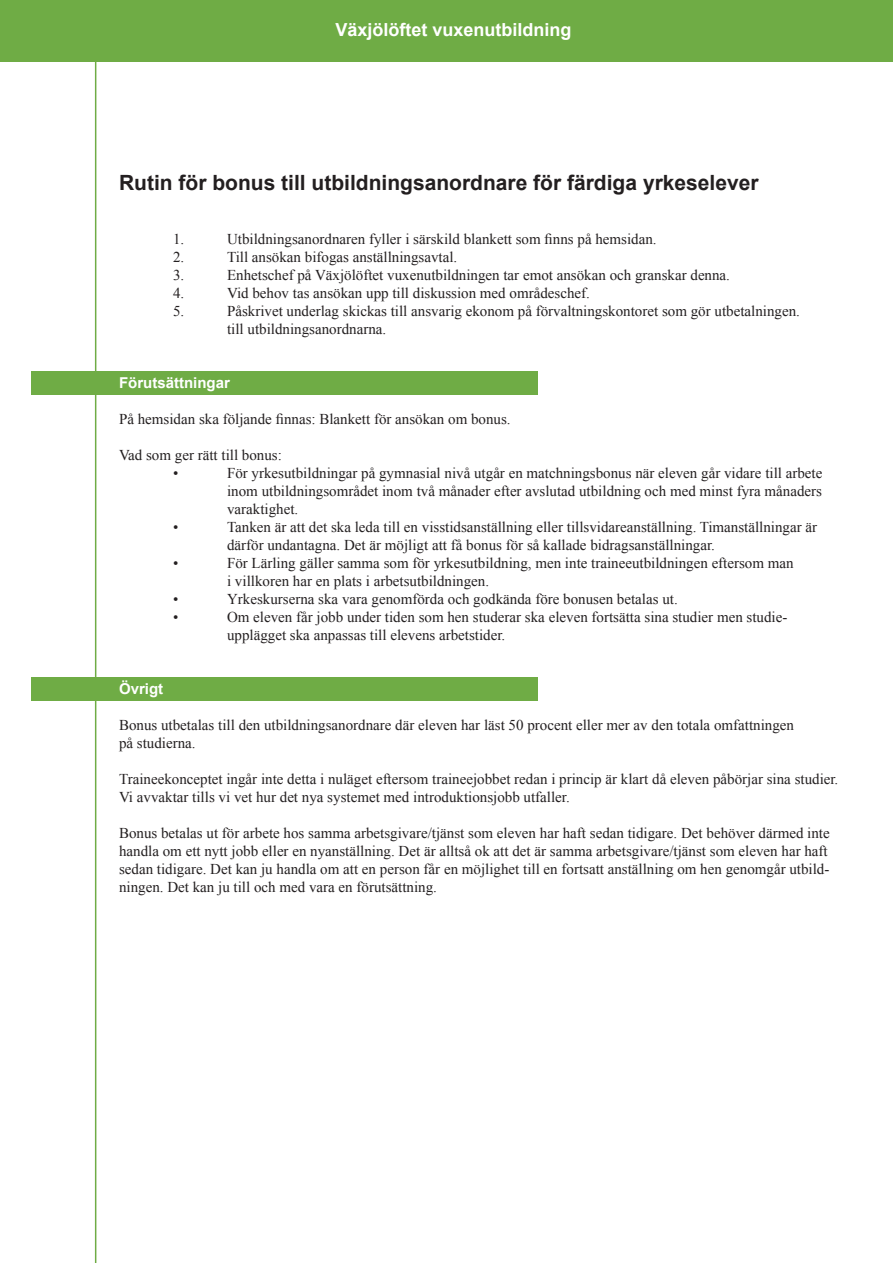
<style>
.page{position:relative;width:893px;height:1263px;background:#fff}
.page>*{position:absolute;margin:0;border:0;box-sizing:border-box;transform-origin:0 0}
.t1{font:700 21px "Arial";color:#231f20}
.t2{font:700 18px "Arial";color:#fff}
.t3{font:15px/18px "Times New Roman";color:#231f20}
.t4{font:700 15px "Arial";color:#fff}
</style>
<div class="page">
<div style="left:32px;top:677px;width:506px;height:23px;background:#6fac45"></div>
<div style="left:32px;top:371px;width:506px;height:24px;background:#6fac45"></div>
<hr style="left:95px;top:0;width:1px;height:1263px;background:#6fac45">
<div style="left:0;top:0;width:893px;height:62px;background:#6fac45"></div>
<p class="t2" style="left:336px;top:18px;width:238px">Växjölöftet vuxenutbildning</p>
<h1 class="t1" style="left:119px;top:168px;width:641px">Rutin för bonus till utbildningsanordnare för färdiga yrkeselever</h1>
<p class="t3" style="left:173px;top:229px;width:13px">1.</p>
<p class="t3" style="left:227px;top:229px;width:431px">Utbildningsanordnaren fyller i särskild blankett som finns på hemsidan.</p>
<p class="t3" style="left:173px;top:247px;width:13px">2.</p>
<p class="t3" style="left:227px;top:247px;width:232px">Till ansökan bifogas anställningsavtal.</p>
<p class="t3" style="left:173px;top:265px;width:13px">3.</p>
<p class="t3" style="left:227px;top:265px;width:504px">Enhetschef på Växjölöftet vuxenutbildningen tar emot ansökan och granskar denna.</p>
<p class="t3" style="left:173px;top:283px;width:13px">4.</p>
<p class="t3" style="left:227px;top:283px;width:364px">Vid behov tas ansökan upp till diskussion med områdeschef.</p>
<p class="t3" style="left:173px;top:301px;width:13px">5.</p>
<p class="t3" style="left:227px;top:301px;width:574px">Påskrivet underlag skickas till ansvarig ekonom på förvaltningskontoret som gör utbetalningen. till utbildningsanordnarna.</p>
<p class="t4" style="left:119px;top:372px;width:112px">Förutsättningar</p>
<p class="t3" style="left:119px;top:409px;width:393px">På hemsidan ska följande finnas: Blankett för ansökan om bonus.</p>
<p class="t3" style="left:173px;top:445px;width:110px;text-indent:-54px">Vad som ger rätt till bonus: •</p>
<p class="t3" style="left:227px;top:463px;width:597px;text-align:justify">För yrkesutbildningar på gymnasial nivå utgår en matchningsbonus när eleven går vidare till arbete inom utbildningsområdet inom två månader efter avslutad utbildning och med minst fyra månaders varaktighet.</p>
<p class="t3" style="left:173px;top:517px;width:7px">•</p>
<p class="t3" style="left:227px;top:517px;width:592px">Tanken är att det ska leda till en visstidsanställning eller tillsvidareanställning. Timanställningar är därför undantagna. Det är möjligt att få bonus för så kallade bidragsanställningar.</p>
<p class="t3" style="left:173px;top:553px;width:7px">•</p>
<p class="t3" style="left:227px;top:553px;width:568px">För Lärling gäller samma som för yrkesutbildning, men inte traineeutbildningen eftersom man i villkoren har en plats i arbetsutbildningen.</p>
<p class="t3" style="left:173px;top:589px;width:7px">•</p>
<p class="t3" style="left:227px;top:589px;width:452px">Yrkeskurserna ska vara genomförda och godkända före bonusen betalas ut.</p>
<p class="t3" style="left:173px;top:607px;width:7px">•</p>
<p class="t3" style="left:227px;top:607px;width:562px">Om eleven får jobb under tiden som hen studerar ska eleven fortsätta sina studier men studie&shy;upplägget ska anpassas till elevens arbetstider.</p>
<p class="t4" style="left:119px;top:678px;width:46px">Övrigt</p>
<p class="t3" style="left:119px;top:715px;width:676px">Bonus utbetalas till den utbildningsanordnare där eleven har läst 50 procent eller mer av den totala omfattningen på studierna.</p>
<p class="t3" style="left:119px;top:769px;width:721px">Traineekonceptet ingår inte detta i nuläget eftersom traineejobbet redan i princip är klart då eleven påbörjar sina studier.<br>Vi avvaktar tills vi vet hur det nya systemet med introduktionsjobb utfaller.</p>
<p class="t3" style="left:119px;top:823px;width:712px">Bonus betalas ut för arbete hos samma arbetsgivare/tjänst som eleven har haft sedan tidigare. Det behöver därmed inte handla om ett nytt jobb eller en nyanställning. Det är alltså ok att det är samma arbetsgivare/tjänst som eleven har haft sedan tidigare. Det kan ju handla om att en person får en möjlighet till en fortsatt anställning om hen genomgår utbild&shy;ningen. Det kan ju till och med vara en förutsättning.</p>
</div>
